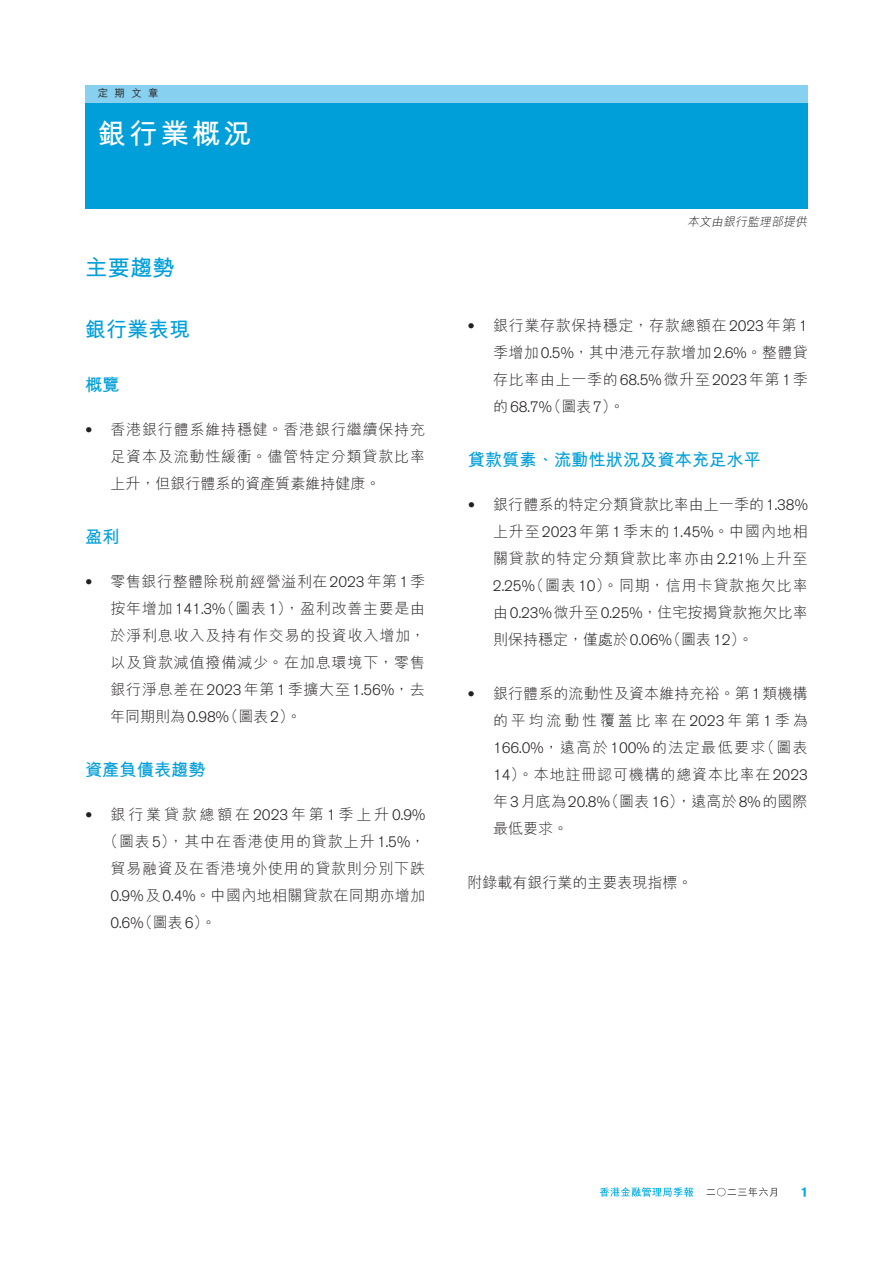
<style>
.page{position:relative;width:893px;height:1263px;background:#fff}
.page>*{position:absolute;margin:0;border:0;box-sizing:border-box;transform-origin:0 0}
.t1{font:700 28.5px "M Hei HK";letter-spacing:.1em;color:#fff}
.t2{font:700 22.5px "M Hei HK";color:#009fda}
.t3{font:700 21px "M Hei HK";color:#009fda}
.t4{font:700 17.25px "M Hei HK";color:#009fda}
.Text{font:300 15px/27px "M Hei HK";letter-spacing:.055em;color:#231f20;text-align:justify}
.Text-2{font:300 15px "M Hei HK";letter-spacing:.02em;color:#231f20}
.Text-3{font:300 15px "M Hei HK";letter-spacing:.19em;color:#231f20}
.Text-4{font:300 15px "M Hei HK";color:#231f20}
.Text-5{font:300 15px "Akzidenz Grotesk BQ";color:#231f20}
.Text-6{font:italic 300 12px "M Hei HK";color:#231f20}
.Text-7{font:500 10.5px "M Hei HK";color:#231f20}
.s1{font-family:"Stone Serif Std";font-weight:500}
.s2{font-family:"Akzidenz Grotesk BQ"}
.s3{font-family:"M Hei HK"}
</style>
<div class="page">
<div style="left:85px;top:85px;width:723px;height:123px;background:#009fda"></div>
<div style="left:85px;top:85px;width:723px;height:17px;background:#88d0ef"></div>
<svg style="left:802px;top:1187px;width:4px;height:10px"></svg>
<svg style="left:600px;top:1187px;width:93px;height:10px"></svg>
<svg style="left:707px;top:1187px;width:70px;height:10px"></svg>
<p class="Text-7" style="left:98px;top:86px;width:62px">定期文章</p>
<h1 class="t1" style="left:98px;top:113px;width:155px">銀行業概況</h1>
<h2 class="t2" style="left:85px;top:251px;width:91px">主要趨勢</h2>
<h3 class="t3" style="left:85px;top:314px;width:106px">銀行業表現</h3>
<h4 class="t4" style="left:85px;top:372px;width:36px">概覽</h4>
<p class="Text" style="left:110px;top:416px;width:316px;text-indent:-25px"><span class="s1">•</span> 香港銀行體系維持穩健。香港銀行繼續保持充足資本及流動性緩衝。儘管特定分類貸款比率上升，但銀行體系的資產質素維持健康。</p>
<h4 class="t4" style="left:85px;top:524px;width:36px">盈利</h4>
<p class="Text" style="left:110px;top:568px;width:316px;text-indent:-25px"><span class="s1">•</span> 零售銀行整體除稅前經營溢利在<span class="s2">2023</span>年第<span class="s2">1</span>季按年增加<span class="s2">141.3%</span>（圖表<span class="s2">1</span>），盈利改善主要是由於淨利息收入及持有作交易的投資收入增加，以及貸款減值撥備減少。在加息環境下，零售銀行淨息差在<span class="s2">2023</span>年第<span class="s2">1</span>季擴大至<span class="s2">1.56%</span>，去年同期則為<span class="s2">0.98%</span>（圖表<span class="s2">2</span>）。</p>
<h4 class="t4" style="left:85px;top:757px;width:122px">資產負債表趨勢</h4>
<p class="Text-3" style="left:85px;top:807px;width:342px"><span class="s1">•</span> 銀行業貸款總額在<span class="s2">2023</span>年第<span class="s2">1</span>季上升<span class="s2">0.9%</span></p>
<p class="Text" style="left:103px;top:827px;width:324px">（圖表<span class="s2">5</span>），其中在香港使用的貸款上升<span class="s2">1.5%</span>，</p>
<p class="Text" style="left:110px;top:854px;width:316px">貿易融資及在香港境外使用的貸款則分別下跌</p>
<p class="Text-2" style="left:110px;top:888px;width:316px"><span class="s2">0.9%</span>及<span class="s2">0.4%</span>。中國內地相關貸款在同期亦增加</p>
<p class="Text-5" style="left:110px;top:914px;width:107px">0.6%<span class="s3">（圖表</span>6<span class="s3">）。</span></p>
<p class="Text-6" style="left:687px;top:215px;width:124px">本文由銀行監理部提供</p>
<p class="Text" style="left:493px;top:312px;width:316px;text-indent:-25px"><span class="s1">•</span> 銀行業存款保持穩定，存款總額在<span class="s2">2023</span>年第<span class="s2">1</span>季增加<span class="s2">0.5%</span>，其中港元存款增加<span class="s2">2.6%</span>。整體貸存比率由上一季的<span class="s2">68.5%</span>微升至<span class="s2">2023</span>年第<span class="s2">1</span>季的<span class="s2">68.7%</span>（圖表<span class="s2">7</span>）。</p>
<h4 class="t4" style="left:468px;top:447px;width:295px">貸款質素、流動性狀況及資本充足水平</h4>
<p class="Text" style="left:493px;top:490px;width:316px;text-indent:-25px"><span class="s1">•</span> 銀行體系的特定分類貸款比率由上一季的<span class="s2">1.38%</span>上升至<span class="s2">2023</span>年第<span class="s2">1</span>季末的<span class="s2">1.45%</span>。中國內地相關貸款的特定分類貸款比率亦由<span class="s2">2.21%</span>上升至<span class="s2">2.25%</span>（圖表<span class="s2">10</span>）。同期，信用卡貸款拖欠比率由<span class="s2">0.23%</span>微升至<span class="s2">0.25%</span>，住宅按揭貸款拖欠比率則保持穩定，僅處於<span class="s2">0.06%</span>（圖表<span class="s2">12</span>）。</p>
<p class="Text" style="left:493px;top:679px;width:316px;text-indent:-26px"><span class="s1">•</span> 銀行體系的流動性及資本維持充裕。第<span class="s2">1</span>類機構的平均流動性覆蓋比率在<span class="s2">2023</span>年第<span class="s2">1</span>季為<span class="s2">166.0%</span>，遠高於<span class="s2">100%</span>的法定最低要求（圖表<span class="s2">14</span>）。本地註冊認可機構的總資本比率在<span class="s2">2023</span>年<span class="s2">3</span>月底為<span class="s2">20.8%</span>（圖表<span class="s2">16</span>），遠高於<span class="s2">8%</span>的國際最低要求。</p>
<p class="Text-4" style="left:468px;top:875px;width:226px">附錄載有銀行業的主要表現指標。</p>
</div>
